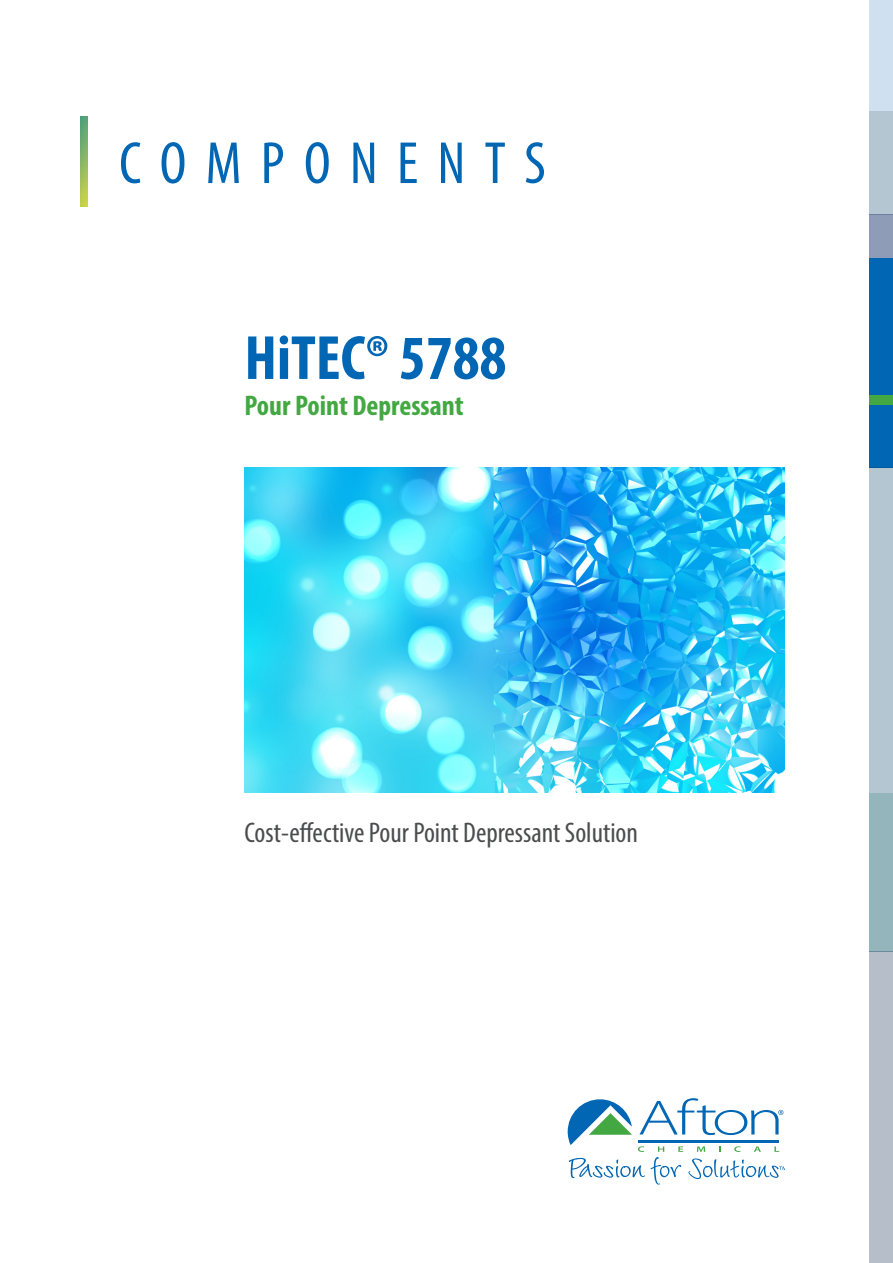
<style>
.page{position:relative;width:893px;height:1263px;background:#fff}
.page>*{position:absolute;margin:0;border:0;box-sizing:border-box;transform-origin:0 0}
.t1{font:700 condensed 63px "Myriad Pro";color:#0166b3}
.t2{font:condensed 60px "Myriad Pro";letter-spacing:.32em;color:#0166b3}
.t3{font:condensed 28.5px "Myriad Pro";color:#4b4c4d}
.t4{font:700 condensed 28.5px "Myriad Pro";color:#43a842}
</style>
<div class="page">
<svg style="left:568px;top:1098px;width:216px;height:86px"></svg>
<div style="left:870px;top:0;width:23px;height:111px;background:#cfe1f1"></div>
<div style="left:870px;top:111px;width:23px;height:103px;background:#b5c6d3"></div>
<div style="left:870px;top:214px;width:23px;height:44px;background:#8f9cb8"></div>
<div style="left:870px;top:258px;width:23px;height:210px;background:#0166b3"></div>
<div style="left:870px;top:395px;width:23px;height:10px;background:#43a842"></div>
<div style="left:870px;top:468px;width:23px;height:325px;background:#b5c6d3"></div>
<div style="left:870px;top:793px;width:23px;height:158px;background:#95b5bc"></div>
<div style="left:870px;top:951px;width:23px;height:312px;background:#b6bfc9"></div>
<img style="left:81px;top:117px;width:6px;height:89px">
<img style="left:244px;top:467px;width:540px;height:326px">
<p class="t2" style="left:119px;top:127px;width:428px">COMPONENTS</p>
<p class="t1" style="left:244px;top:319px;width:263px">HiTEC® 5788</p>
<p class="t4" style="left:244px;top:388px;width:221px">Pour Point Depressant</p>
<p class="t3" style="left:244px;top:815px;width:395px">Cost-effective Pour Point Depressant Solution</p>
</div>
